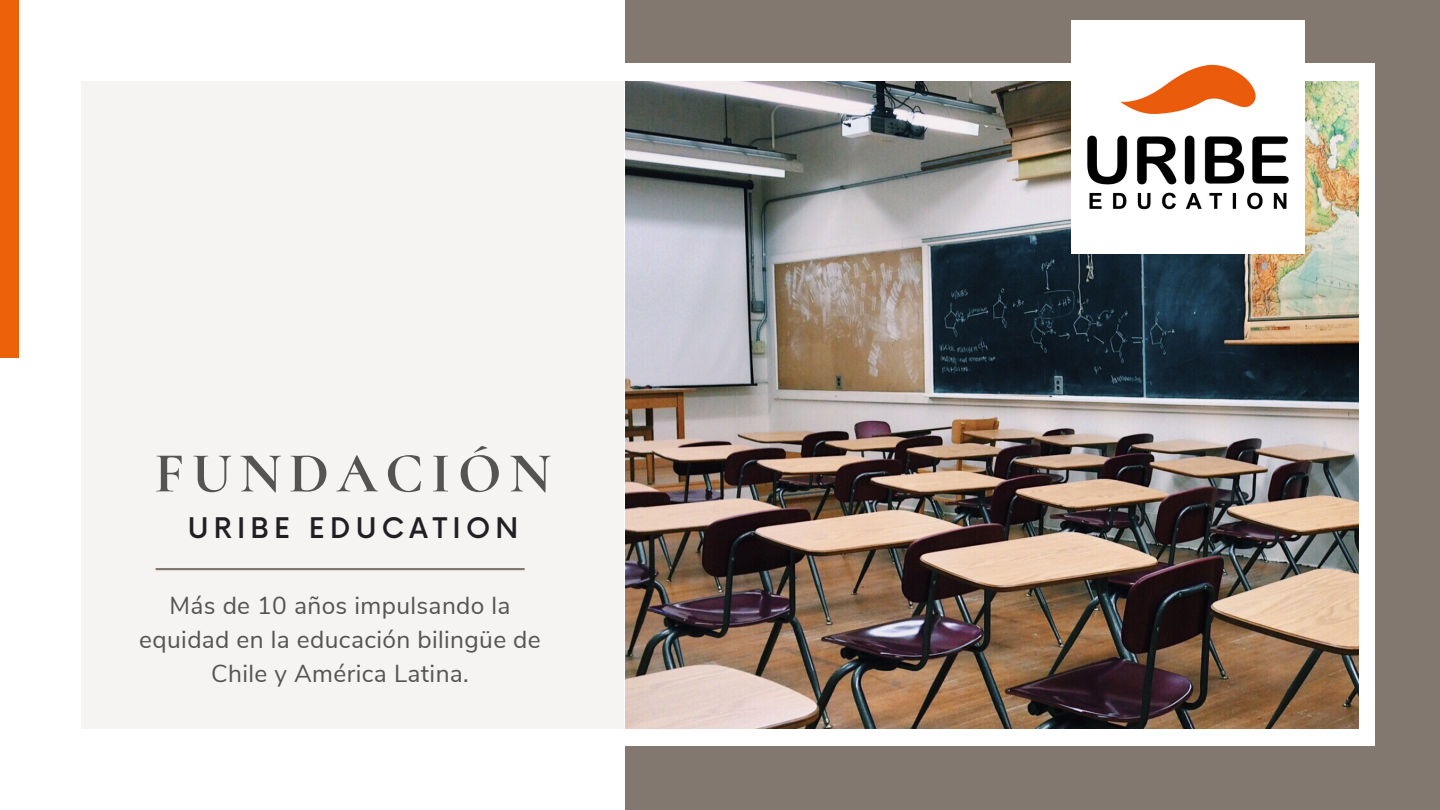
<style>
.page{position:relative;width:1440px;height:810px;background:#fff}
.page>*{position:absolute;margin:0;border:0;box-sizing:border-box;transform-origin:0 0}
.t1{font:700 57.2px "Cormorant SC";letter-spacing:.13em;color:#545454}
.t2{font:500 27.7px "Now";letter-spacing:.185em;color:#201f23}
.t3{font:24.5px/33.8px "Nunito Sans";letter-spacing:.015em;color:#545454;text-align:center}
</style>
<div class="page">
<div style="left:81px;top:81px;width:545px;height:648px;background:#f6f4f2"></div>
<div style="left:625px;top:0;width:815px;height:810px;background:#827870"></div>
<div style="left:625px;top:64px;width:750px;height:682px;background:#fff"></div>
<img style="left:625px;top:81px;width:734px;height:648px">
<div style="left:0;top:0;width:19px;height:358px;background:#eb6209"></div>
<hr style="left:156px;top:568px;width:369px;height:2px;background:#827870">
<img style="left:1071px;top:20px;width:233px;height:234px">
<h1 class="t1" style="left:154px;top:439px;width:398px">FUNDACIÓN</h1>
<p class="t2" style="left:188px;top:513px;width:332px">URIBE EDUCATION</p>
<p class="t3" style="left:139px;top:589px;width:403px">Más de 10 años impulsando la equidad en la educación bilingüe de<br>Chile y América Latina.</p>
</div>
